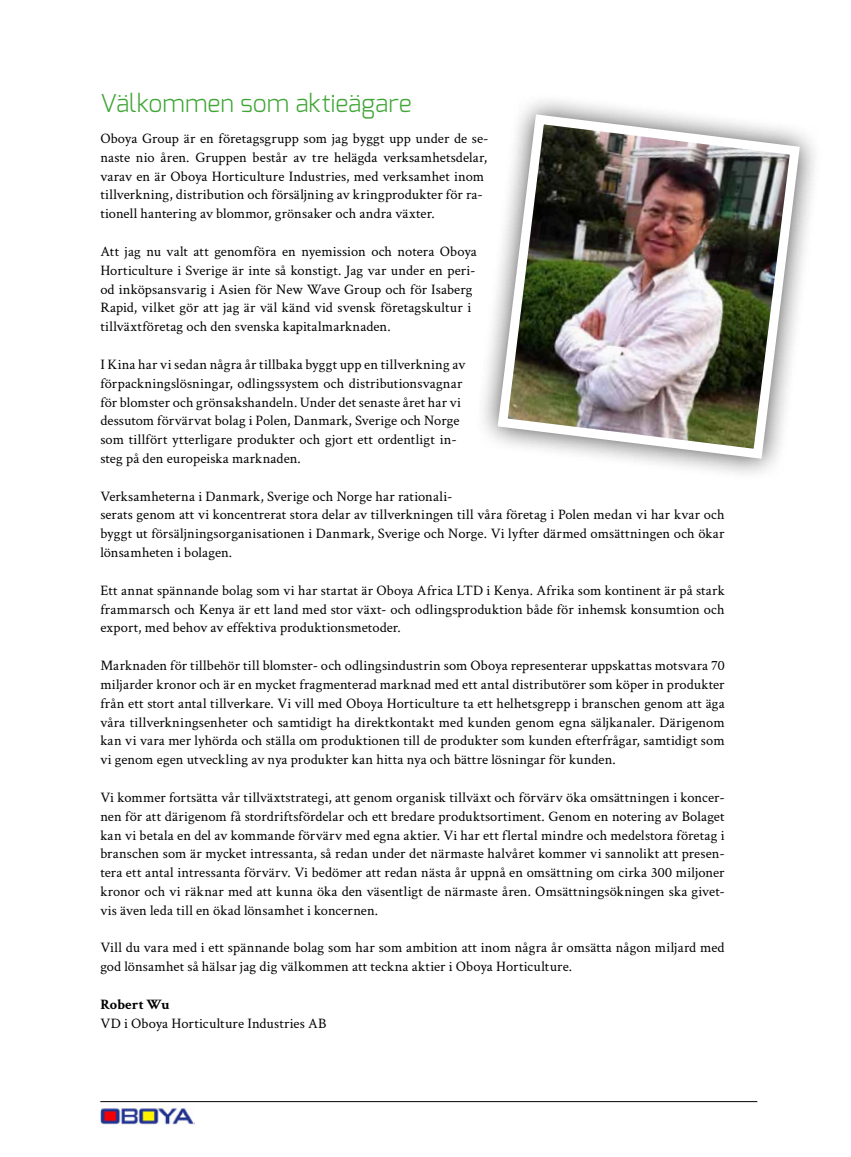
<style>
.page{position:relative;width:851px;height:1157px;background:#fff}
.page>*{position:absolute;margin:0;border:0;box-sizing:border-box;transform-origin:0 0}
.t1{font:300 24.6px "Exo";letter-spacing:.005em;color:#3fa535}
.t2{font:14.4px/18.8px "Crimson Text";letter-spacing:.01em;color:#000}
.t3{font:700 14.4px "Crimson Text";letter-spacing:-.01em;color:#000}
</style>
<div class="page">
<img style="left:100px;top:1102px;width:94px;height:23px">
<hr style="left:100px;top:1101px;width:657px;height:1px;background:#000">
<div style="left:475px;top:92px;width:347px;height:389px;background:#000;opacity:.7"></div>
<img style="left:492px;top:109px;width:312px;height:355px">
<h1 class="t1" style="left:100px;top:88px;width:313px">Välkommen som aktieägare</h1>
<p class="t2" style="left:100px;top:128px;width:389px">Oboya Group är en företagsgrupp som jag byggt upp under de se&shy;naste nio åren. Gruppen består av tre helägda verksamhetsdelar, varav en är Oboya Horticulture Industries, med verksamhet inom tillverkning, distribution och försäljning av kringprodukter för ra&shy;tionell hantering av blommor, grönsaker och andra växter.</p>
<p class="t2" style="left:100px;top:241px;width:378px">Att jag nu valt att genomföra en nyemission och notera Oboya Horticulture i Sverige är inte så konstigt. Jag var under en peri&shy;od inköpsansvarig i Asien för New Wave Group och för Isaberg Rapid, vilket gör att jag är väl känd vid svensk företagskultur i tillväxtföretag och den svenska kapitalmarknaden.</p>
<p class="t2" style="left:100px;top:354px;width:366px">I Kina har vi sedan några år tillbaka byggt upp en tillverkning av förpackningslösningar, odlingssystem och distributionsvagnar för blomster och grönsakshandeln. Under det senaste året har vi dessutom förvärvat bolag i Polen, Danmark, Sverige och Norge som tillfört ytterligare produkter och gjort ett ordentligt in&shy;steg på den europeiska marknaden.</p>
<p class="t2" style="left:100px;top:486px;width:625px">Verksamheterna i Danmark, Sverige och Norge har rationali-<br>serats genom att vi koncentrerat stora delar av tillverkningen till våra företag i Polen medan vi har kvar och byggt ut försäljningsorganisationen i Danmark, Sverige och Norge. Vi lyfter därmed omsättningen och ökar lönsamheten i bolagen.</p>
<p class="t2" style="left:100px;top:580px;width:625px;text-align:justify">Ett annat spännande bolag som vi har startat är Oboya Africa LTD i Kenya. Afrika som kontinent är på stark frammarsch och Kenya är ett land med stor växt- och odlingsproduktion både för inhemsk konsumtion och export, med behov av effektiva produktionsmetoder.</p>
<p class="t2" style="left:100px;top:655px;width:625px;text-align:justify">Marknaden för tillbehör till blomster- och odlingsindustrin som Oboya representerar uppskattas motsvara 70 miljarder kronor och är en mycket fragmenterad marknad med ett antal distributörer som köper in produkter från ett stort antal tillverkare. Vi vill med Oboya Horticulture ta ett helhetsgrepp i branschen genom att äga våra tillverkningsenheter och samtidigt ha direktkontakt med kunden genom egna säljkanaler. Därigenom kan vi vara mer lyhörda och ställa om produktionen till de produkter som kunden efterfrågar, samtidigt som vi genom egen utveckling av nya produkter kan hitta nya och bättre lösningar för kunden.</p>
<p class="t2" style="left:100px;top:787px;width:625px;text-align:justify">Vi kommer fortsätta vår tillväxtstrategi, att genom organisk tillväxt och förvärv öka omsättningen i koncer&shy;nen för att därigenom få stordriftsfördelar och ett bredare produktsortiment. Genom en notering av Bolaget kan vi betala en del av kommande förvärv med egna aktier. Vi har ett flertal mindre och medelstora företag i branschen som är mycket intressanta, så redan under det närmaste halvåret kommer vi sannolikt att presen&shy;tera ett antal intressanta förvärv. Vi bedömer att redan nästa år uppnå en omsättning om cirka 300 miljoner kronor och vi räknar med att kunna öka den väsentligt de närmaste åren. Omsättningsökningen ska givet&shy;vis även leda till en ökad lönsamhet i koncernen.</p>
<p class="t2" style="left:100px;top:938px;width:625px">Vill du vara med i ett spännande bolag som har som ambition att inom några år omsätta någon miljard med god lönsamhet så hälsar jag dig välkommen att teckna aktier i Oboya Horticulture.</p>
<p class="t3" style="left:100px;top:995px;width:71px">Robert Wu</p>
<p class="t2" style="left:100px;top:1013px;width:228px">VD i Oboya Horticulture Industries AB</p>
</div>
